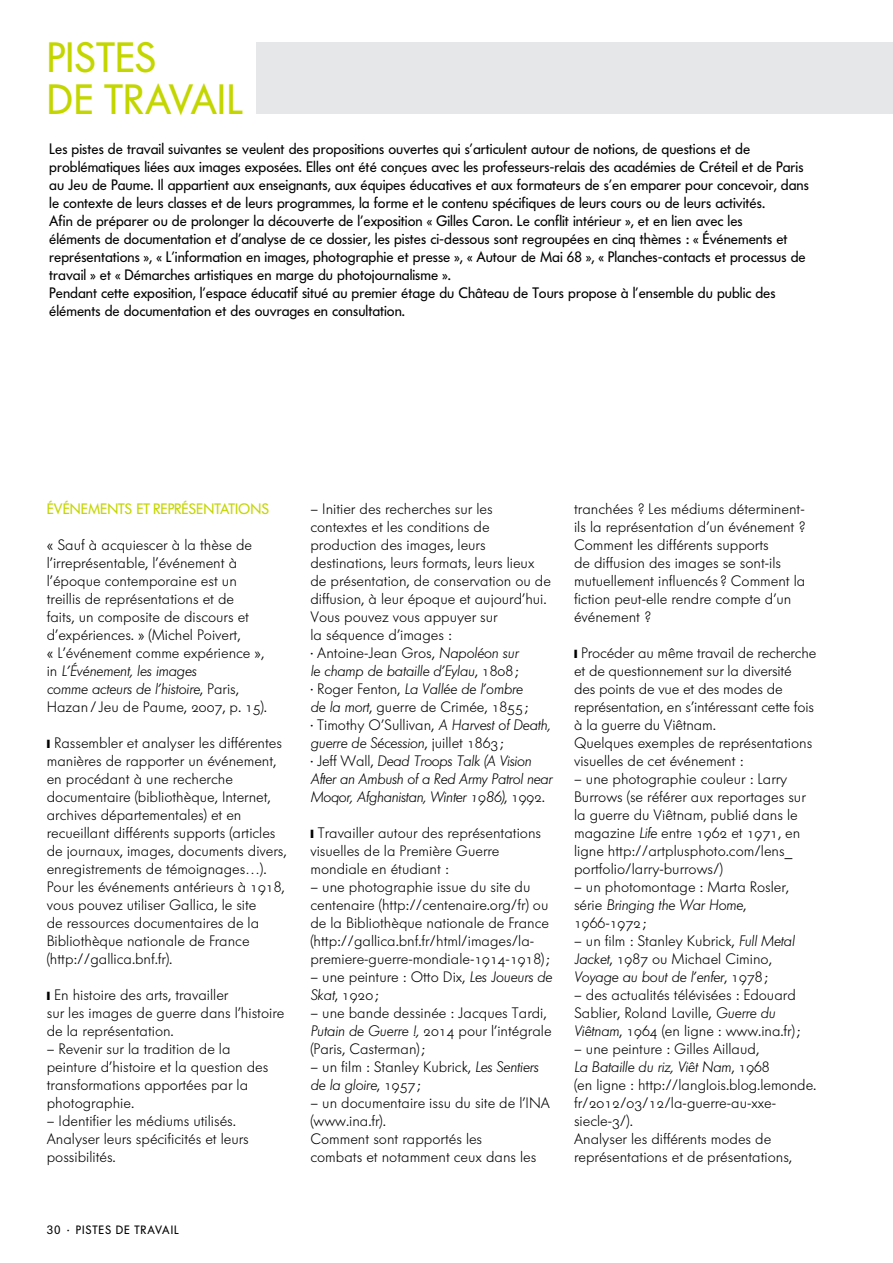
<style>
.page{position:relative;width:893px;height:1263px;background:#fff}
.page>*{position:absolute;margin:0;border:0;box-sizing:border-box;transform-origin:0 0}
.t1{font:42px/42px "Futura Serie BQ";letter-spacing:.005em;color:#c4d600}
.t2{font:15px/18px "Futura Serie BQ Light Mix";color:#000}
.t3{font:15px/18px "Futura Serie BQ Book Mix";color:#000}
.t4{font:15px/18px "Futura Serie BQ Light Oblique Mix";color:#000}
.t5{font:15px "Futura Serie BQ";color:#c4d600}
.t6{font:12px "Futura Serie BQ Book Mix";letter-spacing:.07em;color:#000}
.s1{font-family:"Futura Serie BQ Light Mix"}
.s2{font-family:"Futura Serie BQ"}
.s3{font-family:"Futura Serie BQ Light Oblique Mix"}
</style>
<div class="page">
<div style="left:256px;top:43px;width:637px;height:71px;background:#e6e7e8"></div>
<h1 class="t1" style="left:47px;top:37px;width:198px">PISTES<br>DE TRAVAIL</h1>
<p class="t3" style="left:49px;top:140px;width:761px">Les pistes de travail suivantes se veulent des propositions ouvertes qui s’articulent autour de notions, de questions et de problématiques liées aux images exposées. Elles ont été conçues avec les professeurs-relais des académies de Créteil et de Paris au Jeu de Paume. Il appartient aux enseignants, aux équipes éducatives et aux formateurs de s’en emparer pour concevoir, dans le contexte de leurs classes et de leurs programmes, la forme et le contenu spécifiques de leurs cours ou de leurs activités.<br>Afin de préparer ou de prolonger la découverte de l’exposition « Gilles Caron. Le conflit intérieur », et en lien avec les<br>éléments de documentation et d’analyse de ce dossier, les pistes ci-dessous sont regroupées en cinq thèmes : « Événements et représentations », « L’information en images, photographie et presse », « Autour de Mai 68 », « Planches-contacts et processus de travail » et « Démarches artistiques en marge du photojournalisme ».<br>Pendant cette exposition, l’espace éducatif situé au premier étage du Château de Tours propose à l’ensemble du public des éléments de documentation et des ouvrages en consultation.</p>
<p class="t5" style="left:47px;top:500px;width:166px">ÉVÉN EMENTS ET REPRÉSENTAT</p>
<p class="t5" style="left:235px;top:500px;width:36px">IONS</p>
<p class="t2" style="left:47px;top:536px;width:219px">« Sauf à acquiescer à la thèse de l’irreprésentable, l’événement à l’époque contemporaine est un treillis de représentations et de faits, un composite de discours et d’expériences. » (Michel Poivert,<br>« L’événement comme expérience »,</p>
<p class="t4" style="left:47px;top:662px;width:194px"><span class="s1">in</span> L’événement, les images comme acteurs de l’histoire<span class="s1">, Paris,</span></p>
<p class="t2" style="left:47px;top:698px;width:222px">Hazan/ Jeu de Paume, 2007, p. 15).</p>
<p class="t2" style="left:47px;top:734px;width:241px">❙ Rassembler et analyser les différentes manières de rapporter un événement, en procédant à une recherche documentaire (bibliothèque, Internet, archives départementales) et en recueillant différents supports (articles de journaux, images, documents divers, enregistrements de témoignages…).<br>Pour les événements antérieurs à 1918, vous pouvez utiliser Gallica, le site<br>de ressources documentaires de la Bibliothèque nationale de France (http://gallica.bnf.fr).</p>
<p class="t2" style="left:47px;top:986px;width:239px">❙ En histoire des arts, travailler<br>sur les images de guerre dans l’histoire de la représentation.</p>
<p class="t2" style="left:47px;top:1040px;width:223px">– Revenir sur la tradition de la peinture d’histoire et la question des transformations apportées par la photographie.</p>
<p class="t2" style="left:47px;top:1112px;width:204px">– Identifier les médiums utilisés.<br>Analyser leurs spécificités et leurs possibilités.</p>
<p class="t6" style="left:47px;top:1223px;width:134px"><span class="s2">30</span> · PISTES DE TRAVAIL</p>
<p class="t2" style="left:310px;top:500px;width:242px">– Initier des recherches sur les contextes et les conditions de production des images, leurs destinations, leurs formats, leurs lieux de présentation, de conservation ou de diffusion, à leur époque et aujourd’hui.<br>Vous pouvez vous appuyer sur<br>la séquence d’images :<br>· Antoine-Jean Gros, <span class="s3">Napoléon sur</span></p>
<p class="t4" style="left:310px;top:662px;width:214px">le champ de bataille d’Eylau<span class="s1">, 1808; · Roger Fenton,</span> La Vallée de l’ombre</p>
<p class="t2" style="left:310px;top:698px;width:242px"><span class="s3">de la mort</span>, guerre de Crimée, 1855;<br>· Timothy O’Sullivan, <span class="s3">A Harvest of Death,</span></p>
<p class="t4" style="left:310px;top:734px;width:243px">guerre de Sécession<span class="s1">, juillet 1863;<br>· Jeff Wall,</span> Dead Troops Talk (A Vision After an Ambush of a Red Army Patrol near Moqor, Afghanistan, Winter 1986)<span class="s1">, 1992.</span></p>
<p class="t2" style="left:310px;top:824px;width:232px">❙ Travailler autour des représentations visuelles de la Première Guerre mondiale en étudiant :</p>
<p class="t2" style="left:310px;top:878px;width:241px">– une photographie issue du site du centenaire (http://centenaire.org/fr) ou de la Bibliothèque nationale de France (http://gallica.bnf.fr/html/images/la&shy;premiere-guerre-mondiale-1914-1918) ;</p>
<p class="t2" style="left:310px;top:968px;width:243px">– une peinture : Otto Dix, <span class="s3">Les Joueurs de<br>Skat</span>, 1920;</p>
<p class="t2" style="left:310px;top:1004px;width:243px">– une bande dessinée : Jacques Tardi,<br><span class="s3">Putain de Guerre !,</span> 2014 pour l’intégrale (Paris, Casterman);</p>
<p class="t2" style="left:310px;top:1058px;width:230px">– un film : Stanley Kubrick, <span class="s3">Les Sentiers</span></p>
<p class="t4" style="left:310px;top:1076px;width:112px">de la gloire<span class="s1">, 1957;</span></p>
<p class="t2" style="left:310px;top:1094px;width:241px">– un documentaire issu du site de l’INA (www.ina.fr).<br>Comment sont rapportés les<br>combats et notamment ceux dans les</p>
<p class="t2" style="left:574px;top:500px;width:233px">tranchées ? Les médiums déterminent&shy;ils la représentation d’un événement ?<br>Comment les différents supports<br>de diffusion des images se sont-ils mutuellement influencés ? Comment la fiction peut-elle rendre compte d’un événement ?</p>
<p class="t2" style="left:574px;top:644px;width:244px">❙ Procéder au même travail de recherche et de questionnement sur la diversité des points de vue et des modes de représentation, en s’intéressant cette fois à la guerre du Viêtnam.<br>Quelques exemples de représentations visuelles de cet événement :</p>
<p class="t2" style="left:574px;top:770px;width:233px">– une photographie couleur : Larry Burrows (se référer aux reportages sur la guerre du Viêtnam, publié dans le magazine <span class="s3">Life</span> entre 1962 et 1971, en ligne http://artplusphoto.com/lens_ portfolio/larry-burrows/)</p>
<p class="t2" style="left:574px;top:878px;width:216px">– un photomontage : Marta Rosler,</p>
<p class="t4" style="left:574px;top:896px;width:174px"><span class="s1">série</span> Bringing the War Home<span class="s1">,</span></p>
<p class="t2" style="left:574px;top:914px;width:74px">1966‑1972;</p>
<p class="t2" style="left:574px;top:932px;width:222px">– un film : Stanley Kubrick, <span class="s3">Full Metal<br>Jacket</span>, 1987 ou Michael Cimino,</p>
<p class="t4" style="left:574px;top:968px;width:196px">Voyage au bout de l’enfer<span class="s1">, 1978;</span></p>
<p class="t2" style="left:574px;top:986px;width:228px">– des actualités télévisées : Edouard<br>Sablier, Roland Laville, <span class="s3">Guerre du<br>Viêtnam</span>, 1964 (en ligne : www.ina.fr);</p>
<p class="t2" style="left:574px;top:1040px;width:187px">– une peinture : Gilles Aillaud,</p>
<p class="t4" style="left:574px;top:1058px;width:197px">La Bataille du riz, Viêt Nam<span class="s1">, 1968</span></p>
<p class="t2" style="left:574px;top:1076px;width:244px">(en ligne : http://langlois.blog.lemonde. fr/2012/03/12/la-guerre-au-xxe&shy;siecle-3/).<br>Analyser les différents modes de représentations et de présentations,</p>
</div>
